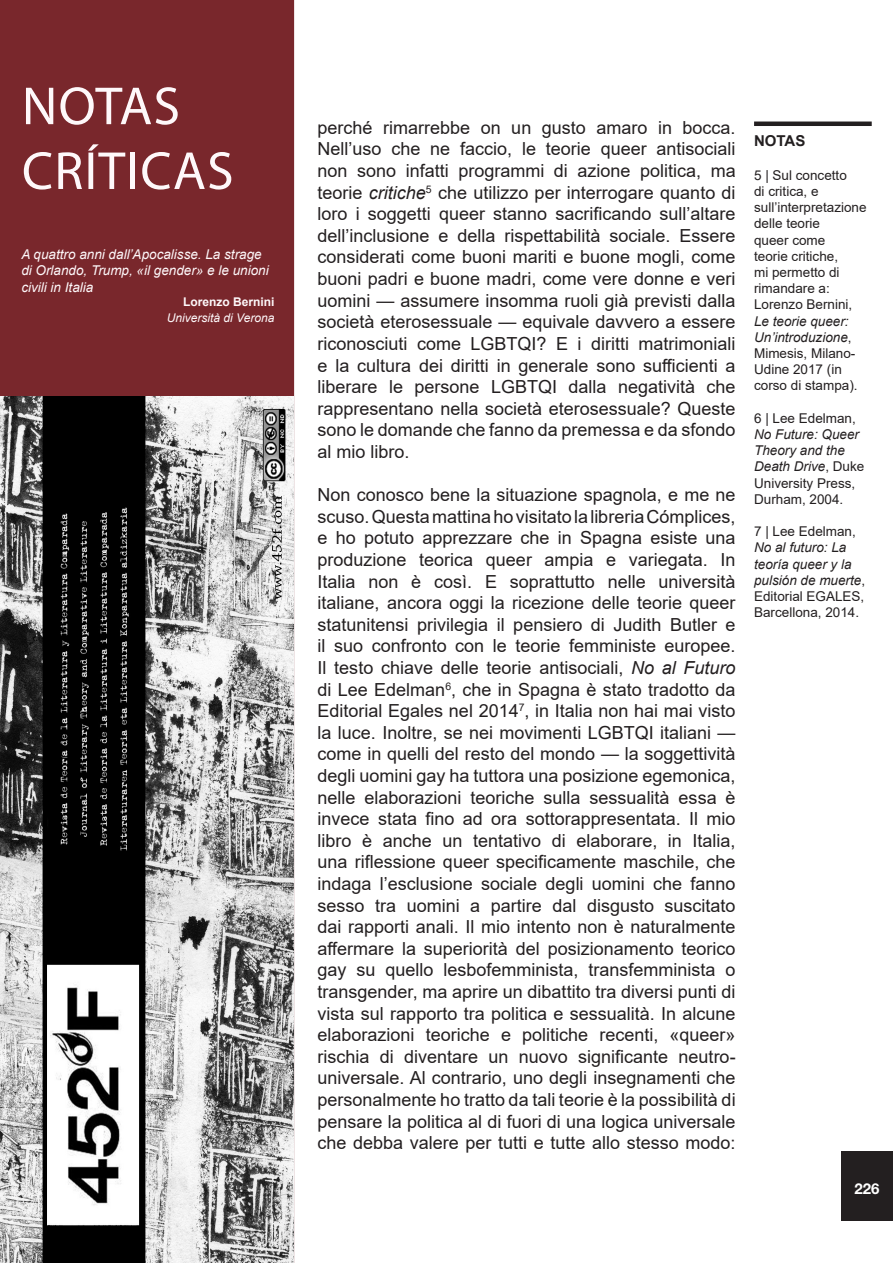
<style>
.page{position:relative;width:893px;height:1263px;background:#fff}
.page>*{position:absolute;margin:0;border:0;box-sizing:border-box;transform-origin:0 0}
.t1{font:54px/64.8px "Myriad Pro";letter-spacing:.02em;color:#fef8fa}
.t2{font:18px/21.6px "Arial";color:#231f20;text-align:justify}
.Estilo_de_párrafo_1{font:700 15px "Arial";color:#231f20}
.t3{font:700 15px "Helvetica Neue";color:#fff}
.Estilo_de_párrafo_1-2{font:13.5px/16.2px "Arial";color:#231f20}
.t4{font:italic 13.5px/16.2px "Arial";color:#fef8fa}
.t5{font:italic 12px "Arial";color:#fef8fa}
.t6{font:700 12px "Arial";color:#fef8fa}
.s1{font-style:italic}
</style>
<div class="page">
<hr style="left:754px;top:122px;width:118px;height:4px;background:#231f20">
<div style="left:841px;top:1151px;width:52px;height:70px;background:#231f20"></div>
<div style="left:0;top:0;width:294px;height:396px;background:#79272c"></div>
<img style="left:0;top:396px;width:294px;height:867px">
<h1 class="t1" style="left:22px;top:73px;width:213px">NOTAS<br>CRÍTICAS</h1>
<p class="t4" style="left:21px;top:247px;width:249px">A quattro anni dall’Apocalisse. La strage di Orlando, Trump, «il gender» e le unioni civili in Italia</p>
<p class="t6" style="left:183px;top:293px;width:93px">Lorenzo Bernini</p>
<p class="t5" style="left:167px;top:310px;width:109px">Università di Verona</p>
<p class="t2" style="left:318px;top:117px;width:420px">perché rimarrebbe on un gusto amaro in bocca.<br>Nell’uso che ne faccio, le teorie queer antisociali non sono infatti programmi di azione politica, ma teorie <span class="s1">critiche</span><sup>5</sup> che utilizzo per interrogare quanto di loro i soggetti queer stanno sacrificando sull’altare dell’inclusione e della rispettabilità sociale. Essere considerati come buoni mariti e buone mogli, come buoni padri e buone madri, come vere donne e veri uomini — assumere insomma ruoli già previsti dalla società eterosessuale — equivale davvero a essere riconosciuti come LGBTQI? E i diritti matrimoniali e la cultura dei diritti in generale sono sufficienti a liberare le persone LGBTQI dalla negatività che rappresentano nella società eterosessuale? Queste sono le domande che fanno da premessa e da sfondo al mio libro.</p>
<p class="t2" style="left:318px;top:484px;width:420px">Non conosco bene la situazione spagnola, e me ne scuso. Questa mattina ho visitato la libreria Cómplices, e ho potuto apprezzare che in Spagna esiste una produzione teorica queer ampia e variegata. In Italia non è così. E soprattutto nelle università italiane, ancora oggi la ricezione delle teorie queer statunitensi privilegia il pensiero di Judith Butler e il suo confronto con le teorie femministe europee.<br>Il testo chiave delle teorie antisociali, <span class="s1">No al Futuro </span>di Lee Edelman<sup>6</sup>, che in Spagna è stato tradotto da Editorial Egales nel 2014<sup>7</sup>, in Italia non hai mai visto la luce. Inoltre, se nei movimenti LGBTQI italiani — come in quelli del resto del mondo — la soggettività degli uomini gay ha tuttora una posizione egemonica, nelle elaborazioni teoriche sulla sessualità essa è invece stata fino ad ora sottorappresentata. Il mio libro è anche un tentativo di elaborare, in Italia, una riflessione queer specificamente maschile, che indaga l’esclusione sociale degli uomini che fanno sesso tra uomini a partire dal disgusto suscitato dai rapporti anali. Il mio intento non è naturalmente affermare la superiorità del posizionamento teorico gay su quello lesbofemminista, transfemminista o transgender, ma aprire un dibattito tra diversi punti di vista sul rapporto tra politica e sessualità. In alcune elaborazioni teoriche e politiche recenti, «queer» rischia di diventare un nuovo significante neutro&shy;universale. Al contrario, uno degli insegnamenti che personalmente ho tratto da tali teorie è la possibilità di pensare la politica al di fuori di una logica universale che debba valere per tutti e tutte allo stesso modo:</p>
<p class="Estilo_de_párrafo_1" style="left:754px;top:130px;width:53px">NOTAS</p>
<p class="Estilo_de_párrafo_1-2" style="left:754px;top:167px;width:114px">5 | Sul concetto<br>di critica, e sull’interpretazione delle teorie<br>queer come<br>teorie critiche,<br>mi permetto di rimandare a:<br>Lorenzo Bernini,<br><span class="s1">Le teorie queer:<br>Un’introduzione</span>,<br>Mimesis, Milano-<br>Udine 2017 (in corso di stampa).</p>
<p class="Estilo_de_párrafo_1-2" style="left:754px;top:410px;width:112px">6 | Lee Edelman,<br><span class="s1">No Future: Queer<br>Theory and the<br>Death Drive</span>, Duke<br>University Press,<br>Durham, 2004.</p>
<p class="Estilo_de_párrafo_1-2" style="left:754px;top:523px;width:113px">7 | Lee Edelman,<br><span class="s1">No al futuro: La teoría queer y la pulsión de muerte</span>,<br>Editorial EGALES,<br>Barcellona, 2014.</p>
<p class="t3" style="left:854px;top:1179px;width:27px">226</p>
</div>
